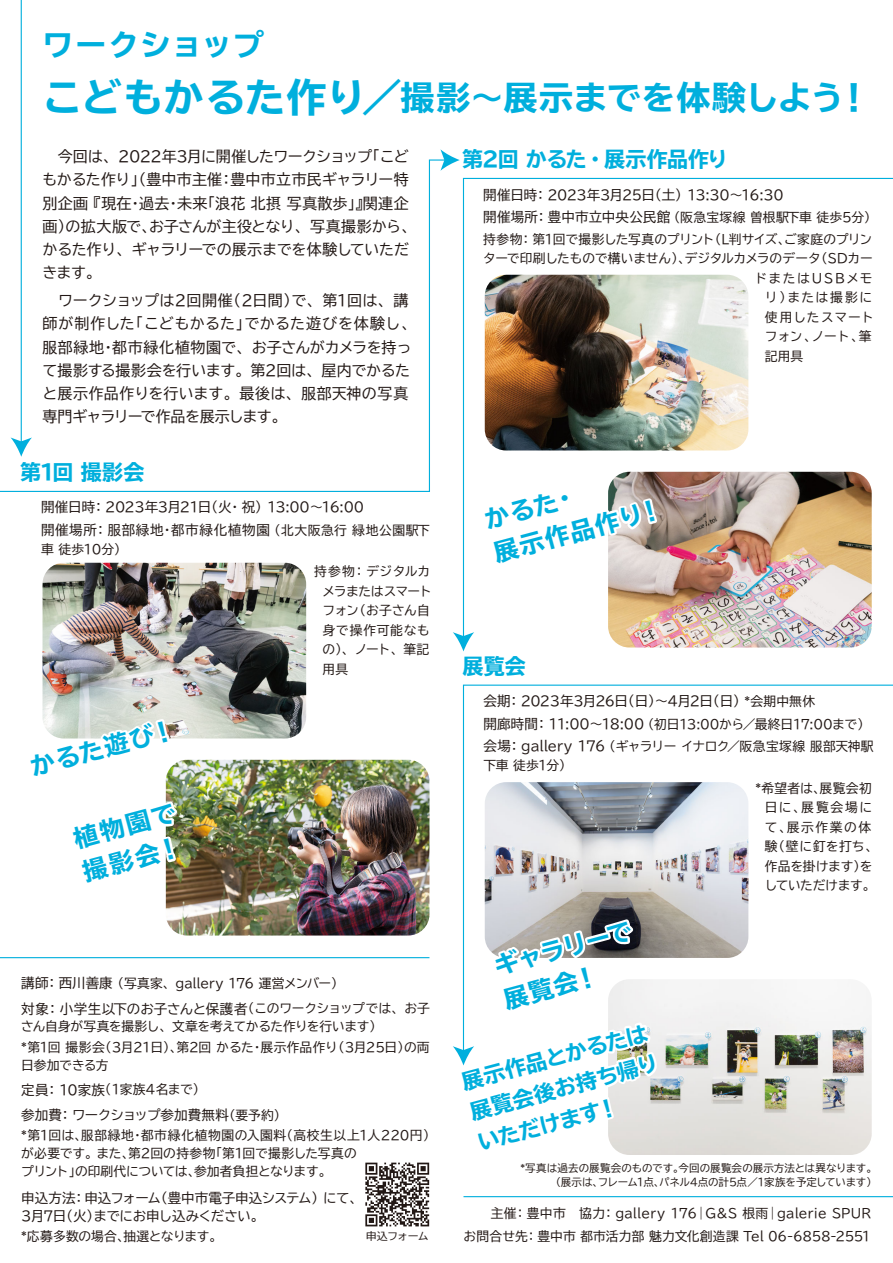
<style>
.page{position:relative;width:893px;height:1263px;background:#fff}
.page>*{position:absolute;margin:0;border:0;box-sizing:border-box;transform-origin:0 0}
.t1{font:700 expanded 33px "TBUD Go Std";letter-spacing:.015em;color:#00afdd}
.t2{font:700 expanded 30px "TBUD Go Std";letter-spacing:.025em;color:#00afdd}
.t3{font:700 expanded 24px/34.5px "TBUD Go Std";color:#00afdd}
.t4{font:700 expanded 21px/31.5px "TBUD Go Std";letter-spacing:-.025em;color:#00afdd}
.t5{font:15px/23.2px "TBUD Go Std";letter-spacing:-.005em;color:#221815}
.t6{font:13.5px/22.5px "TBUD Go Std";color:#221815}
.t7{font:13.5px/18px "TBUD Go Std";letter-spacing:-.025em;color:#221815}
.t8{font:13.5px "TBUD Go Std";letter-spacing:.005em;color:#221815}
.t9{font:13.5px "TBUD Go Std";letter-spacing:-.055em;color:#221815}
.t10{font:12.75px/19.5px "TBUD Go Std";letter-spacing:-.005em;color:#221815}
.t11{font:12.75px/22.5px "TBUD Go Std";letter-spacing:-.03em;color:#221815}
.t12{font:12.75px/22.5px "TBUD Go Std";letter-spacing:.015em;color:#221815;text-align:right}
.t13{font:12.75px "TBUD Go Std";letter-spacing:.125em;color:#221815}
.t14{font:12.75px "TBUD Go Std";letter-spacing:.06em;color:#221815}
.t15{font:10.5px/13.5px "TBUD Go Std";letter-spacing:-.015em;color:#221815;text-align:right}
.t16{font:10.5px "TBUD Go Std";letter-spacing:-.015em;color:#221815;scale:1.05 1}
.s1{font-size:39px}
.s2{font-size:12.75px}
.s3{font-size:13.5px}
</style>
<div class="page">
<svg style="left:365px;top:1162px;width:64px;height:64px"></svg>
<svg style="left:0;top:159px;width:440px;height:333px"></svg>
<svg style="left:440px;top:149px;width:20px;height:22px"></svg>
<svg style="left:462px;top:177px;width:431px;height:455px"></svg>
<svg style="left:453px;top:632px;width:21px;height:19px"></svg>
<svg style="left:462px;top:684px;width:431px;height:256px"></svg>
<hr style="left:21px;top:0;width:1px;height:443px;background:#00afdd">
<svg style="left:11px;top:437px;width:21px;height:20px"></svg>
<img style="left:608px;top:472px;width:264px;height:175px">
<img style="left:485px;top:275px;width:263px;height:175px">
<img style="left:485px;top:782px;width:263px;height:176px">
<img style="left:43px;top:563px;width:263px;height:175px">
<img style="left:166px;top:760px;width:263px;height:175px">
<svg style="left:479px;top:418px;width:181px;height:198px"></svg>
<img style="left:42px;top:643px;width:144px;height:244px">
<hr style="left:0;top:957px;width:429px;height:1px;background:#00afdd">
<hr style="left:463px;top:1196px;width:430px;height:1px;background:#00afdd">
<img style="left:658px;top:980px;width:214px;height:175px">
<svg style="left:453px;top:915px;width:205px;height:240px"></svg>
<h2 class="t2" style="left:43px;top:28px;width:223px">ワークショップ</h2>
<h1 class="t1" style="left:43px;top:79px;width:830px"><span class="s1">こどもかるた作り／</span>撮影～展示までを体験しよう！</h1>
<p class="t5" style="left:43px;top:145px;width:375px">　今回は、2022年3月に開催したワークショップ「こどもかるた作り」（豊中市主催：豊中市立市民ギャラリー特別企画 『現在・過去・未来「浪花 北摂 写真散歩」』関連企画）の拡大版で、お子さんが主役となり、写真撮影から、かるた作り、ギャラリーでの展示までを体験していただきます。</p>
<p class="t5" style="left:43px;top:289px;width:375px">　ワークショップは2回開催（2日間）で、第1回は、講師が制作した「こどもかるた」でかるた遊びを体験し、服部緑地・都市緑化植物園で、お子さんがカメラを持って撮影する撮影会を行います。第2回は、屋内でかるたと展示作品作りを行います。最後は、服部天神の写真専門ギャラリーで作品を展示します。</p>
<h3 class="t4" style="left:20px;top:457px;width:126px">第1回 撮影会</h3>
<p class="t6" style="left:41px;top:496px;width:390px">開催日時：2023年3月21日（火・祝）13:00～16:00<br>開催場所：服部緑地・都市緑化植物園<span class="s2">（北大阪急行 緑地公園駅下</span></p>
<p class="t10" style="left:41px;top:539px;width:87px">車 徒歩10分）</p>
<p class="t10" style="left:323px;top:561px;width:111px;text-indent:-9px">持参物：デジタルカメラまたはスマートフォン（お子さん自身で操作可能なもの）、ノート、筆記用具</p>
<h3 class="t3" style="left:27px;top:751px;width:150px;rotate:-15deg">かるた遊び！</h3>
<h3 class="t3" style="left:70px;top:823px;width:106px;rotate:-15deg">植物園で撮影会！</h3>
<p class="t10" style="left:21px;top:973px;width:324px"><span class="s3">講師：西川善康</span> （写真家、gallery 176 運営メンバー）</p>
<p class="t8" style="left:21px;top:997px;width:410px">対象：小学生以下のお子さんと保護者<span class="s2">（このワークショップでは、お子</span></p>
<p class="t11" style="left:21px;top:1015px;width:410px;line-height:21px">さん自身が写真を撮影し、文章を考えてかるた作りを行います）<br>*第1回 撮影会（3月21日）、第2回 かるた・展示作品作り（3月25日）の両</p>
<p class="t10" style="left:21px;top:1053px;width:186px;line-height:24.5px">日参加できる方<br><span class="s3">定員：10家族</span>（1家族4名まで）</p>
<p class="t6" style="left:21px;top:1103px;width:267px">参加費：ワークショップ参加費無料<span class="s2">（要予約）</span></p>
<p class="t10" style="left:21px;top:1126px;width:416px;line-height:18px">*第1回は、服部緑地・都市緑化植物園の入園料（高校生以上1人220円）が必要です。また、第2回の持参物「第1回で撮影した写真の<br>プリント」の印刷代については、参加者負担となります。</p>
<p class="t7" style="left:21px;top:1188px;width:343px">申込方法：申込フォーム（豊中市電子申込システム）にて、<br>3月7日（火）までにお申し込みください。</p>
<p class="t10" style="left:21px;top:1226px;width:203px">*応募多数の場合、抽選となります。</p>
<p class="t16" style="left:366px;top:1227px;width:61px">申込フォーム</p>
<h3 class="t4" style="left:462px;top:144px;width:267px">第2回 かるた・展示作品作り</h3>
<p class="t7" style="left:483px;top:185px;width:302px">開催日時：2023年3月25日（土）13:30～16:30</p>
<p class="t10" style="left:483px;top:206px;width:395px;line-height:22px"><span class="s3">開催場所：豊中市立中央公民館</span>（阪急宝塚線 曽根駅下車 徒歩5分）持参物：第1回で撮影した写真のプリント（L判サイズ、ご家庭のプリン</p>
<p class="t10" style="left:483px;top:249px;width:391px">ターで印刷したもので構いません）、デジタルカメラのデータ（SDカー</p>
<p class="t13" style="left:754px;top:268px;width:120px">ドまたはUSBメモ</p>
<p class="t10" style="left:765px;top:288px;width:109px">リ）または撮影に</p>
<p class="t14" style="left:765px;top:307px;width:111px">使用したスマート</p>
<p class="t10" style="left:765px;top:327px;width:108px">フォン、ノート、筆</p>
<p class="t10" style="left:765px;top:346px;width:40px">記用具</p>
<h3 class="t3" style="left:481px;top:504px;width:175px;rotate:-15deg">かるた・<br>展示作品作り！</h3>
<h3 class="t4" style="left:462px;top:651px;width:65px">展覧会</h3>
<p class="t9" style="left:483px;top:690px;width:333px">会期：2023年3月26日（日）～4月2日（日）<span class="s2">*会期中無休</span></p>
<p class="t11" style="left:483px;top:712px;width:392px"><span class="s3">開廊時間：11:00～18:00</span>（初日13:00から／最終日17:00まで）<span class="s3">会場：gallery 176</span>（ギャラリー イナロク／阪急宝塚線 服部天神駅</p>
<p class="t10" style="left:483px;top:755px;width:90px">下車 徒歩1分）</p>
<p class="t10" style="left:765px;top:778px;width:115px;text-indent:-9px">*希望者は、展覧会初日に、展覧会場にて、展示作業の体験（壁に釘を打ち、作品を掛けます）をしていただけます。</p>
<h3 class="t3" style="left:491px;top:950px;width:143px;rotate:-15deg">ギャラリーで展覧会！</h3>
<h3 class="t4" style="left:458px;top:1067px;width:196px;rotate:-15deg">展示作品とかるたは展覧会後お持ち帰りいただけます！</h3>
<p class="t15" style="left:520px;top:1161px;width:358px">*写真は過去の展覧会のものです。今回の展覧会の展示方法とは異なります。（展示は、フレーム1点、パネル4点の計5点／1家族を予定しています）</p>
<p class="t12" style="left:464px;top:1202px;width:409px">主催：豊中市　協力：gallery 176｜G&amp;S 根雨｜galerie SPUR<br>お問合せ先：豊中市 都市活力部 魅力文化創造課 Tel 06-6858-2551</p>
</div>
